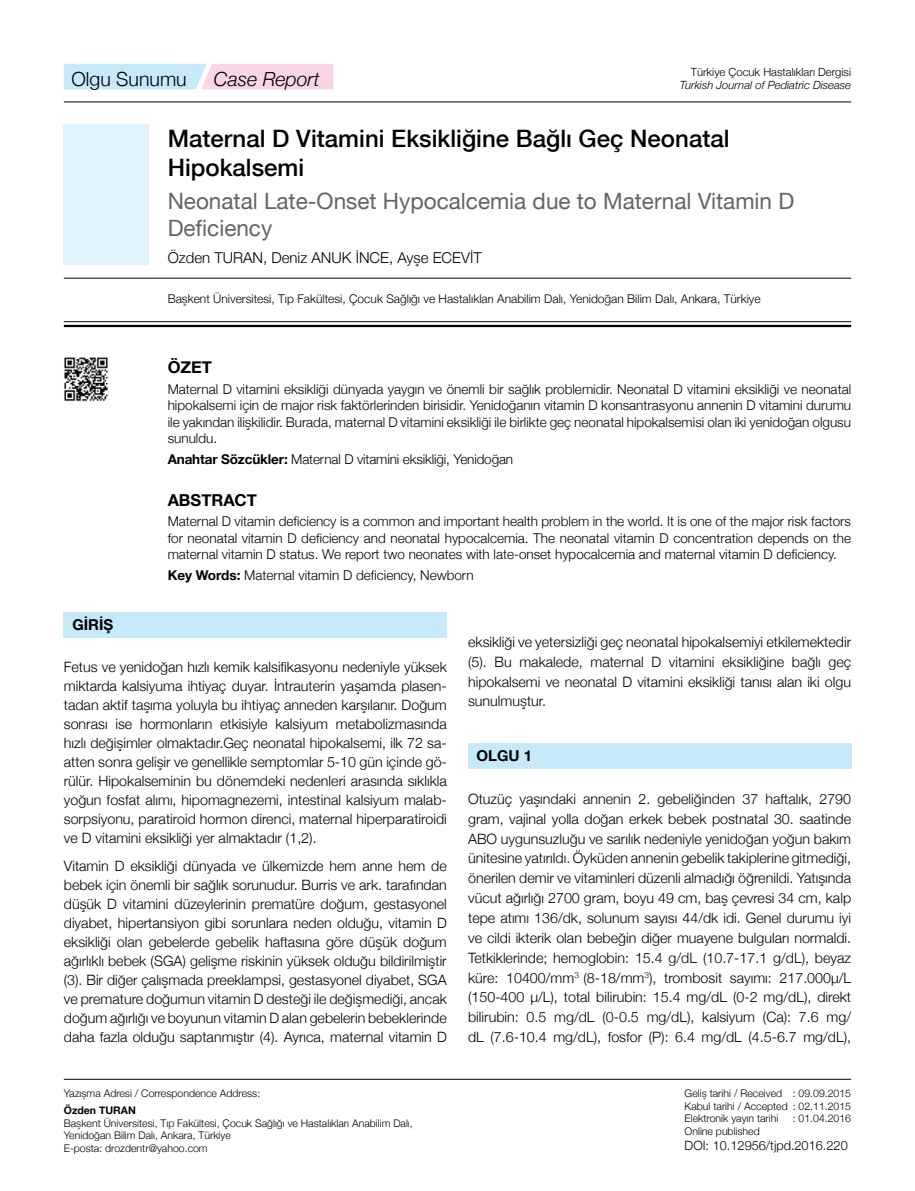
<style>
.page{position:relative;width:915px;height:1191px;background:#fff}
.page>*{position:absolute;margin:0;border:0;box-sizing:border-box;transform-origin:0 0}
.t1{font:500 24px/28.8px "Helvetica Neue";color:#000}
.t2{font:22.5px/27px "Helvetica Neue";color:#636466}
.t3{font:300 19.5px "Helvetica Neue";color:#000}
.t4{font:italic 300 19.5px "Helvetica Neue";color:#000}
.t5{font:700 16.5px "Helvetica Neue";color:#000}
.t6{font:300 15px "Helvetica Neue";color:#000}
.t7{font:700 15px "Helvetica Neue";color:#000}
.t8{font:300 14.25px/19px "Helvetica Neue";color:#000;text-align:justify}
.t9{font:300 13.5px/16.5px "Helvetica Neue";color:#000;text-align:justify}
.t10{font:300 12.75px "Helvetica Neue";color:#000}
.t11{font:300 12px "Helvetica Neue";color:#000}
.t12{font:italic 300 11.25px "Helvetica Neue";color:#000}
.t13{font:300 11.25px "Helvetica Neue";color:#000}
.t14{font:300 10.5px/12.6px "Helvetica Neue";color:#000}
.t15{font:700 10.5px "Helvetica Neue";color:#000}
.s1{font-weight:700}
</style>
<div class="page">
<hr style="left:64px;top:278px;width:786px;height:1px;background:#000">
<hr style="left:64px;top:1079px;width:786px;height:1px;background:#000">
<hr style="left:64px;top:102px;width:786px;height:1px;background:#000">
<div style="left:64px;top:124px;width:85px;height:140px;background:#e1f4fd"></div>
<svg style="left:64px;top:64px;width:269px;height:25px;background:#e0e0f1"></svg>
<div style="left:468px;top:743px;width:382px;height:25px;background:#c7eafb"></div>
<div style="left:64px;top:612px;width:382px;height:25px;background:#c7eafb"></div>
<hr style="left:64px;top:325px;width:786px;height:2px;background:#000">
<hr style="left:64px;top:321px;width:786px;height:1px;background:#000">
<img style="left:64px;top:357px;width:45px;height:45px">
<h3 class="t3" style="left:71px;top:63px;width:117px">Olgu Sunumu</h3>
<h3 class="t4" style="left:214px;top:64px;width:107px">Case Report</h3>
<p class="t13" style="left:690px;top:63px;width:162px">Türkiye Çocuk Hastalıkları Dergisi</p>
<p class="t12" style="left:679px;top:76px;width:173px">Turkish Journal of Pediatric Disease</p>
<h1 class="t1" style="left:168px;top:123px;width:563px">Maternal D Vitamini Eksikliğine Bağlı Geç Neonatal<br>Hipokalsemi</h1>
<h2 class="t2" style="left:168px;top:189px;width:627px">Neonatal Late-Onset Hypocalcemia due to Maternal Vitamin D<br>Deficiency</h2>
<p class="t6" style="left:168px;top:245px;width:315px">Özden TURAN, Deniz ANUK İNCE, Ayşe ECEVİT</p>
<p class="t11" style="left:168px;top:289px;width:594px">Başkent Üniversitesi, Tıp Fakültesi, Çocuk Sağlığı ve Hastalıkları Anabilim Dalı, Yenidoğan Bilim Dalı, Ankara, Türkiye</p>
<p class="t5" style="left:168px;top:354px;width:46px">ÖzET</p>
<p class="t9" style="left:168px;top:380px;width:684px">Maternal D vitamini eksikliği dünyada yaygın ve önemli bir sağlık problemidir. Neonatal D vitamini eksikliği ve neonatal hipokalsemi için de major risk faktörlerinden birisidir. Yenidoğanın vitamin D konsantrasyonu annenin D vitamini durumu ile yakından ilişkilidir. Burada, maternal D vitamini eksikliği ile birlikte geç neonatal hipokalsemisi olan iki yenidoğan olgusu sunuldu.</p>
<p class="t9" style="left:168px;top:450px;width:347px"><span class="s1">Anahtar Sözcükler:</span> Maternal D vitamini eksikliği, Yenidoğan</p>
<p class="t5" style="left:168px;top:487px;width:24px">Abstra</p>
<p class="t5" style="left:234px;top:487px;width:20px">ct</p>
<p class="t9" style="left:168px;top:512px;width:684px">Maternal D vitamin deficiency is a common and important health problem in the world. It is one of the major risk factors for neonatal vitamin D deficiency and neonatal hypocalcemia. The neonatal vitamin D concentration depends on the maternal vitamin D status. We report two neonates with late-onset hypocalcemia and maternal vitamin D deficiency.</p>
<p class="t9" style="left:168px;top:566px;width:307px"><span class="s1">Key Words:</span> Maternal vitamin D deficiency, Newborn</p>
<p class="t7" style="left:72px;top:612px;width:42px">GİRİŞ</p>
<p class="t8" style="left:64px;top:656px;width:384px">Fetus ve yenidoğan hızlı kemik kalsifikasyonu nedeniyle yüksek miktarda kalsiyuma ihtiyaç duyar. İntrauterin yaşamda plasen&shy;tadan aktif taşıma yoluyla bu ihtiyaç anneden karşılanır. Doğum sonrası ise hormonların etkisiyle kalsiyum metabolizmasında hızlı değişimler olmaktadır.Geç neonatal hipokalsemi, ilk 72 sa&shy;atten sonra gelişir ve genellikle semptomlar 5-10 gün içinde gö&shy;rülür. Hipokalseminin bu dönemdeki nedenleri arasında sıklıkla yoğun fosfat alımı, hipomagnezemi, intestinal kalsiyum malab&shy;sorpsiyonu, paratiroid hormon direnci, maternal hiperparatiroidi ve D vitamini eksikliği yer almaktadır (1,2).</p>
<p class="t8" style="left:64px;top:855px;width:384px">Vitamin D eksikliği dünyada ve ülkemizde hem anne hem de bebek için önemli bir sağlık sorunudur. Burris ve ark. tarafından düşük D vitamini düzeylerinin prematüre doğum, gestasyonel diyabet, hipertansiyon gibi sorunlara neden olduğu, vitamin D eksikliği olan gebelerde gebelik haftasına göre düşük doğum ağırlıklı bebek (SGA) gelişme riskinin yüksek olduğu bildirilmiştir (3). Bir diğer çalışmada preeklampsi, gestasyonel diyabet, SGA ve premature doğumun vitamin D desteği ile değişmediği, ancak doğum ağırlığı ve boyunun vitamin D alan gebelerin bebeklerinde daha fazla olduğu saptanmıştır (4). Ayrıca, maternal vitamin D</p>
<p class="t14" style="left:64px;top:1086px;width:198px">Yazışma Adresi / Correspondence Address:</p>
<p class="t15" style="left:64px;top:1102px;width:73px">Özden TURAN</p>
<p class="t14" style="left:64px;top:1115px;width:350px">Başkent Üniversitesi, Tıp Fakültesi, Çocuk Sağlığı ve Hastalıkları Anabilim Dalı,<br>Yenidoğan Bilim Dalı, Ankara, Türkiye<br>E-posta: drozdentr@yahoo.com</p>
<p class="t8" style="left:468px;top:631px;width:384px;line-height:19.8px">eksikliği ve yetersizliği geç neonatal hipokalsemiyi etkilemektedir (5). Bu makalede, maternal D vitamini eksikliğine bağlı geç hipokalsemi ve neonatal D vitamini eksikliği tanısı alan iki olgu sunulmuştur.</p>
<p class="t7" style="left:476px;top:744px;width:12px">olgu</p>
<p class="t7" style="left:523px;top:744px;width:10px">1</p>
<p class="t8" style="left:468px;top:788px;width:384px;line-height:19.8px">Otuzüç yaşındaki annenin 2. gebeliğinden 37 haftalık, 2790 gram, vajinal yolla doğan erkek bebek postnatal 30. saatinde ABO uygunsuzluğu ve sarılık nedeniyle yenidoğan yoğun bakım ünitesine yatırıldı. Öyküden annenin gebelik takiplerine gitmediği, önerilen demir ve vitaminleri düzenli almadığı öğrenildi. Yatışında vücut ağırlığı 2700 gram, boyu 49 cm, baş çevresi 34 cm, kalp tepe atımı 136/dk, solunum sayısı 44/dk idi. Genel durumu iyi ve cildi ikterik olan bebeğin diğer muayene bulguları normaldi.<br>Tetkiklerinde; hemoglobin: 15.4 g/dL (10.7-17.1 g/dL), beyaz küre: 10400/mm<sup>3</sup> (8-18/mm<sup>3</sup>), trombosit sayımı: 217.000µ/L (150-400 µ/L), total bilirubin: 15.4 mg/dL (0-2 mg/dL), direkt bilirubin: 0.5 mg/dL (0-0.5 mg/dL), kalsiyum (Ca): 7.6 mg/ dL (7.6-10.4 mg/dL), fosfor (P): 6.4 mg/dL (4.5-6.7 mg/dL),</p>
<p class="t14" style="left:684px;top:1086px;width:168px;text-align:justify">Geliş tarihi / Received : 09.09.2015<br>Kabul tarihi / Accepted : 02.11.2015<br>Elektronik yayın tarihi</p>
<p class="t14" style="left:792px;top:1111px;width:60px">: 01.04.2016</p>
<p class="t14" style="left:684px;top:1124px;width:77px">Online published</p>
<p class="t10" style="left:684px;top:1135px;width:164px">DOI: 10.12956/tjpd.2016.220</p>
</div>
